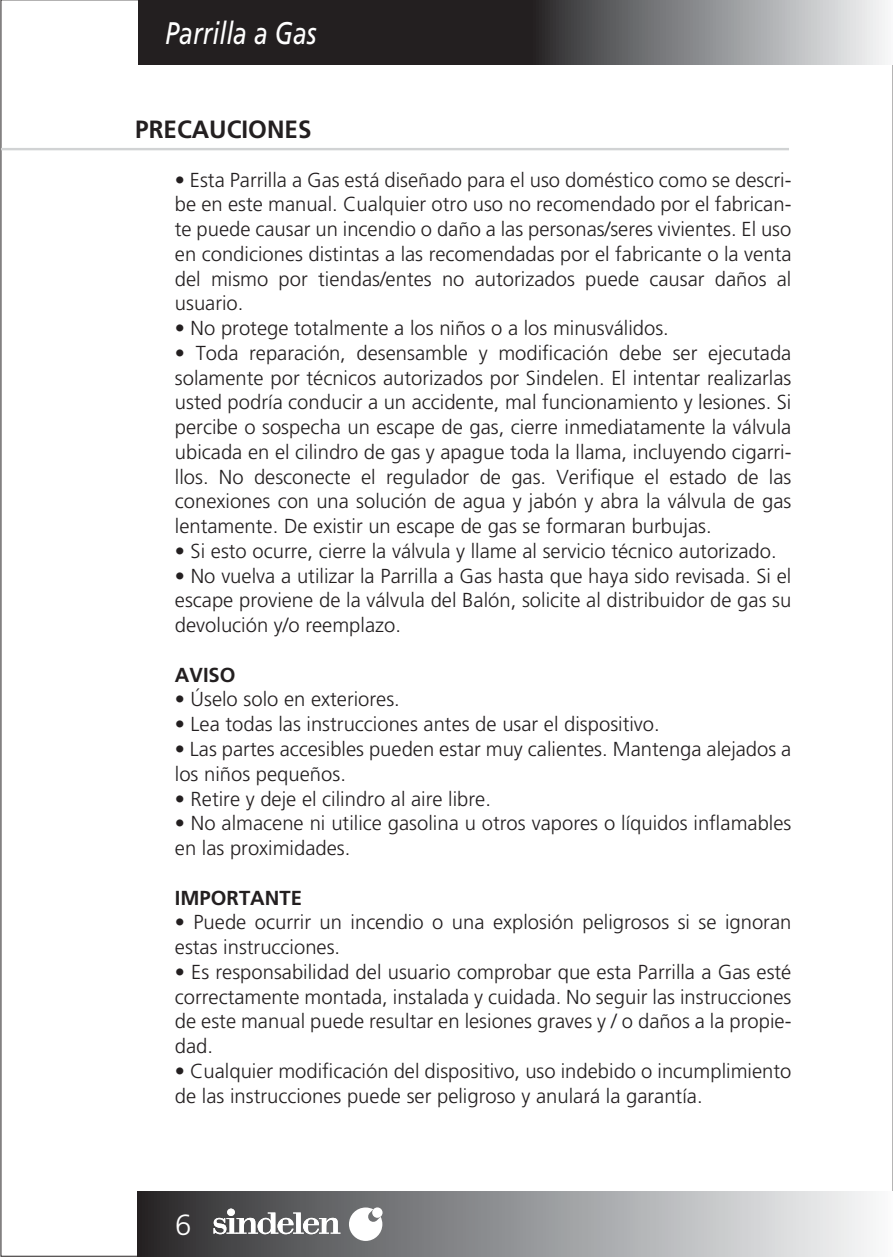
<style>
.page{position:relative;width:893px;height:1257px;background:#fff}
.page>*{position:absolute;margin:0;border:0;box-sizing:border-box;transform-origin:0 0}
.t1{font:italic 31.28px "Frutiger LT Std";color:#fff;scale:.8 1}
.t2{font:300 29.25px "Frutiger LT Std";color:#fff}
.t3{font:700 24.97px "Frutiger LT Std";color:#231f20}
.t4{font:300 20.25px/24.8px "Frutiger LT Std";color:#231f20;text-align:justify}
.t5{font:700 20.25px "Frutiger LT Std";color:#231f20}
</style>
<div class="page">
<svg style="left:138px;top:0;width:747px;height:64px"></svg>
<div style="left:138px;top:1191px;width:755px;height:65px;background:linear-gradient(to right,#2d2c2f,#fafcfd)"></div>
<hr style="left:1px;top:148px;width:788px;height:2px;background:#d1d3d4">
<div style="left:227px;top:1208px;width:8px;height:7px;background:#fff;border-radius:50%"></div>
<svg style="left:214px;top:1212px;width:126px;height:22px"></svg>
<svg style="left:349px;top:1207px;width:33px;height:33px"></svg>
<h1 class="t1" style="left:165px;top:15px;width:191px">Parrilla a Gas</h1>
<p class="t3" style="left:135px;top:115px;width:178px">PRECAUCIONES</p>
<p class="t4" style="left:175px;top:167px;width:618px">• Esta Parrilla a Gas está diseñado para el uso doméstico como se descri&shy;be en este manual. Cualquier otro uso no recomendado por el fabrican&shy;te puede causar un incendio o daño a las personas/seres vivientes. El uso en condiciones distintas a las recomendadas por el fabricante o la venta del mismo por tiendas/entes no autorizados puede causar daños al usuario.</p>
<p class="t4" style="left:175px;top:316px;width:495px">• No protege totalmente a los niños o a los minusválidos.</p>
<p class="t4" style="left:175px;top:341px;width:618px">• Toda reparación, desensamble y modificación debe ser ejecutada solamente por técnicos autorizados por Sindelen. El intentar realizarlas usted podría conducir a un accidente, mal funcionamiento y lesiones. Si percibe o sospecha un escape de gas, cierre inmediatamente la válvula ubicada en el cilindro de gas y apague toda la llama, incluyendo cigarri&shy;llos. No desconecte el regulador de gas. Verifique el estado de las conexiones con una solución de agua y jabón y abra la válvula de gas lentamente. De existir un escape de gas se formaran burbujas.</p>
<p class="t4" style="left:175px;top:539px;width:603px">• Si esto ocurre, cierre la válvula y llame al servicio técnico autorizado.</p>
<p class="t4" style="left:175px;top:563px;width:618px">• No vuelva a utilizar la Parrilla a Gas hasta que haya sido revisada. Si el escape proviene de la válvula del Balón, solicite al distribuidor de gas su devolución y/o reemplazo.</p>
<p class="t5" style="left:175px;top:662px;width:62px">AVISO</p>
<p class="t4" style="left:175px;top:687px;width:227px">• Úselo solo en exteriores.</p>
<p class="t4" style="left:175px;top:712px;width:486px">• Lea todas las instrucciones antes de usar el dispositivo.</p>
<p class="t4" style="left:175px;top:737px;width:618px">• Las partes accesibles pueden estar muy calientes. Mantenga alejados a los niños pequeños.</p>
<p class="t4" style="left:175px;top:786px;width:318px">• Retire y deje el cilindro al aire libre.</p>
<p class="t4" style="left:175px;top:811px;width:618px">• No almacene ni utilice gasolina u otros vapores o líquidos inflamables en las proximidades.</p>
<p class="t5" style="left:175px;top:885px;width:129px">IMPORTANTE</p>
<p class="t4" style="left:175px;top:910px;width:618px">• Puede ocurrir un incendio o una explosión peligrosos si se ignoran estas instrucciones.</p>
<p class="t4" style="left:175px;top:959px;width:618px">• Es responsabilidad del usuario comprobar que esta Parrilla a Gas esté correctamente montada, instalada y cuidada. No seguir las instrucciones de este manual puede resultar en lesiones graves y / o daños a la propie&shy;dad.</p>
<p class="t4" style="left:175px;top:1058px;width:618px">• Cualquier modificación del dispositivo, uso indebido o incumplimiento de las instrucciones puede ser peligroso y anulará la garantía.</p>
<h2 class="t2" style="left:175px;top:1208px;width:18px">6</h2>
</div>
